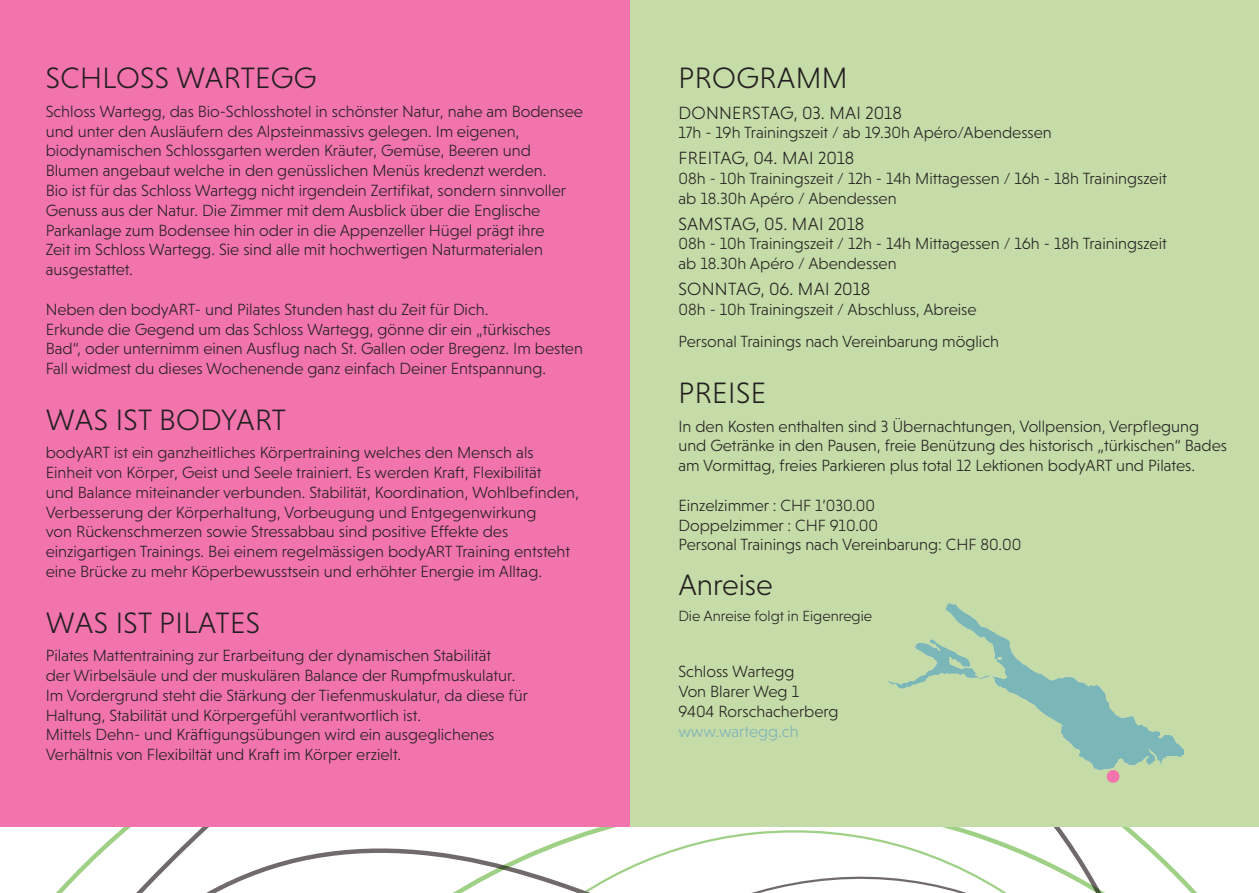
<style>
.page{position:relative;width:1259px;height:893px;background:#fff}
.page>*{position:absolute;margin:0;border:0;box-sizing:border-box;transform-origin:0 0}
.t1{font:300 30px "Niveau Grotesk";letter-spacing:.015em;color:#231f20}
.t2{font:300 18px "Niveau Grotesk";letter-spacing:.015em;color:#231f20}
.t3{font:300 16.5px/19.8px "Niveau Grotesk";color:#231f20}
.t4{font:300 16.5px "Niveau Grotesk";color:#7cb3ba}
.t5{font:300 15px "Niveau Grotesk";color:#231f20}
</style>
<div class="page">
<svg style="left:0;top:826px;width:1259px;height:67px"></svg>
<div style="left:0;top:0;width:630px;height:826px;background:#f174ad"></div>
<div style="left:630px;top:0;width:629px;height:826px;background:#c5dba8"></div>
<img style="left:889px;top:604px;width:294px;height:165px">
<div style="left:1106px;top:770px;width:13px;height:13px;background:#f174ad;border-radius:50%"></div>
<h1 class="t1" style="left:46px;top:61px;width:272px">SCHLOSS WARTEGG</h1>
<p class="t3" style="left:46px;top:101px;width:539px">Schloss Wartegg, das Bio-Schlosshotel in schönster Natur, nahe am Bodensee und unter den Ausläufern des Alpsteinmassivs gelegen. Im eigenen, biodynamischen Schlossgarten werden Kräuter, Gemüse, Beeren und Blumen angebaut welche in den genüsslichen Menüs kredenzt werden.<br>Bio ist für das Schloss Wartegg nicht irgendein Zertifikat, sondern sinnvoller Genuss aus der Natur. Die Zimmer mit dem Ausblick über die Englische Parkanlage zum Bodensee hin oder in die Appenzeller Hügel prägt ihre<br>Zeit im Schloss Wartegg. Sie sind alle mit hochwertigen Naturmaterialen ausgestattet.</p>
<p class="t3" style="left:46px;top:299px;width:539px">Neben den bodyART- und Pilates Stunden hast du Zeit für Dich.<br>Erkunde die Gegend um das Schloss Wartegg, gönne dir ein „türkisches Bad“, oder unternimm einen Ausflug nach St. Gallen oder Bregenz. Im besten Fall widmest du dieses Wochenende ganz einfach Deiner Entspannung.</p>
<h1 class="t1" style="left:46px;top:403px;width:242px">WAS IST BODYART</h1>
<p class="t3" style="left:46px;top:443px;width:535px">bodyART ist ein ganzheitliches Körpertraining welches den Mensch als Einheit von Körper, Geist und Seele trainiert. Es werden Kraft, Flexibilität<br>und Balance miteinander verbunden. Stabilität, Koordination, Wohlbefinden, Verbesserung der Körperhaltung, Vorbeugung und Entgegenwirkung<br>von Rückenschmerzen sowie Stressabbau sind positive Effekte des einzigartigen Trainings. Bei einem regelmässigen bodyART Training entsteht eine Brücke zu mehr Köperbewusstsein und erhöhter Energie im Alltag.</p>
<h1 class="t1" style="left:46px;top:606px;width:215px">WAS IST PILATES</h1>
<p class="t3" style="left:46px;top:646px;width:484px">Pilates Mattentraining zur Erarbeitung der dynamischen Stabilität<br>der Wirbelsäule und der muskulären Balance der Rumpfmuskulatur.<br>Im Vordergrund steht die Stärkung der Tiefenmuskulatur, da diese für Haltung, Stabilität und Körpergefühl verantwortlich ist.<br>Mittels Dehn- und Kräftigungsübungen wird ein ausgeglichenes Verhältnis von Flexibiltät und Kraft im Körper erzielt.</p>
<h1 class="t1" style="left:678px;top:61px;width:171px">PROGRAMM</h1>
<p class="t2" style="left:678px;top:102px;width:225px">DONNERSTAG, 03. MAI 2018</p>
<p class="t3" style="left:678px;top:123px;width:375px">17h - 19h Trainingszeit / ab 19.30h Apéro/Abendessen</p>
<p class="t2" style="left:678px;top:148px;width:177px">FREITAG, 04. MAI 2018</p>
<p class="t3" style="left:678px;top:168px;width:490px">08h - 10h Trainingszeit / 12h - 14h Mittagessen / 16h - 18h Trainingszeit ab 18.30h Apéro / Abendessen</p>
<p class="t2" style="left:678px;top:213px;width:187px">SAMSTAG, 05. MAI 2018</p>
<p class="t3" style="left:678px;top:234px;width:490px">08h - 10h Trainingszeit / 12h - 14h Mittagessen / 16h - 18h Trainingszeit ab 18.30h Apéro / Abendessen</p>
<p class="t2" style="left:678px;top:279px;width:193px">SONNTAG, 06. MAI 2018</p>
<p class="t3" style="left:678px;top:293px;width:322px;line-height:32.5px">08h - 10h Trainingszeit / Abschluss, Abreise<br>Personal Trainings nach Vereinbarung möglich</p>
<h1 class="t1" style="left:678px;top:376px;width:89px">PREISE</h1>
<p class="t3" style="left:678px;top:416px;width:550px">In den Kosten enthalten sind 3 Übernachtungen, Vollpension, Verpflegung und Getränke in den Pausen, freie Benützung des historisch „türkischen“ Bades am Vormittag, freies Parkieren plus total 12 Lektionen bodyART und Pilates.</p>
<p class="t3" style="left:678px;top:495px;width:344px">Einzelzimmer : CHF 1’030.00<br>Doppelzimmer : CHF 910.00<br>Personal Trainings nach Vereinbarung: CHF 80.00</p>
<h1 class="t1" style="left:678px;top:568px;width:96px">Anreise</h1>
<p class="t5" style="left:678px;top:608px;width:195px">Die Anreise folgt in Eigenregie</p>
<p class="t3" style="left:678px;top:662px;width:162px">Schloss Wartegg<br>Von Blarer Weg 1<br>9404 Rorschacherberg</p>
<p class="t4" style="left:678px;top:722px;width:122px">www.wartegg.ch</p>
</div>
